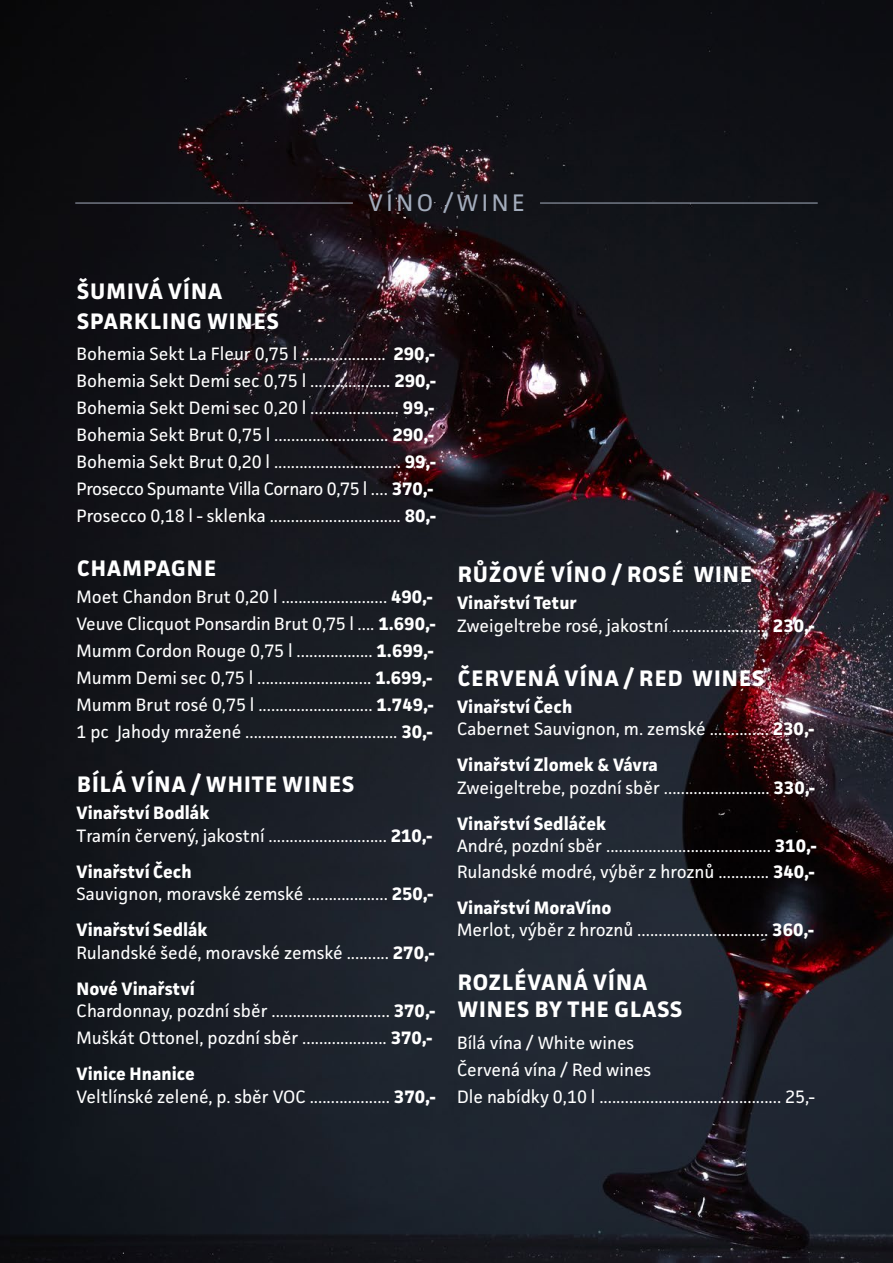
<style>
.page{position:relative;width:893px;height:1263px;background:#fff}
.page>*{position:absolute;margin:0;border:0;box-sizing:border-box;transform-origin:0 0}
.t1{font:24px "Facit";letter-spacing:.15em;color:#a4adbd}
.t2{font:700 22.5px/30px "Facit";letter-spacing:.05em;color:#fff}
.t3{font:18px/27px "Facit";color:#fff}
.s1{font-weight:700}
</style>
<div class="page">
<img style="left:0;top:0;width:893px;height:1263px">
<hr style="left:75px;top:203px;width:278px;height:1px;background:#a4adbd">
<hr style="left:540px;top:203px;width:278px;height:1px;background:#a4adbd">
<h1 class="t1" style="left:368px;top:188px;width:158px">VÍNO /WINE</h1>
<p class="t2" style="left:77px;top:276px;width:203px">ŠUMIVÁ VÍNA<br>SPARKLING WINES</p>
<p class="t3" style="left:77px;top:340px;width:361px">Bohemia Sekt La Fleur 0,75 l .................... <span class="s1">290,- </span>Bohemia Sekt Demi sec 0,75 l ................... <span class="s1">290,- </span>Bohemia Sekt Demi sec 0,20 l ..................... <span class="s1">99,- </span>Bohemia Sekt Brut 0,75 l ........................... <span class="s1">290,- </span>Bohemia Sekt Brut 0,20 l .............................. <span class="s1">99,- </span>Prosecco Spumante Villa Cornaro 0,75 l .... <span class="s1">370,- </span>Prosecco 0,18 l - sklenka ............................... <span class="s1">80,-</span></p>
<p class="t2" style="left:77px;top:553px;width:141px">CHAMPAGNE</p>
<p class="t3" style="left:77px;top:583px;width:360px">Moet Chandon Brut 0,20 l ......................... <span class="s1">490,- </span>Veuve Clicquot Ponsardin Brut 0,75 l .... <span class="s1">1.690,- </span>Mumm Cordon Rouge 0,75 l .................. <span class="s1">1.699,- </span>Mumm Demi sec 0,75 l ........................... <span class="s1">1.699,- </span>Mumm Brut rosé 0,75 l ........................... <span class="s1">1.749,- </span>1 pc Jahody mražené .................................... <span class="s1">30,-</span></p>
<p class="t2" style="left:77px;top:769px;width:279px">BÍLÁ VÍNA / WHITE WINES</p>
<p class="t3" style="left:77px;top:802px;width:357px;line-height:22.5px"><span class="s1">Vinařství Bodlák<br></span>Tramín červený, jakostní ............................ <span class="s1">210,-</span></p>
<p class="t3" style="left:77px;top:860px;width:358px;line-height:22.5px"><span class="s1">Vinařství Čech<br></span>Sauvignon, moravské zemské ................... <span class="s1">250,-</span></p>
<p class="t3" style="left:77px;top:919px;width:359px;line-height:22.5px"><span class="s1">Vinařství Sedlák<br></span>Rulandské šedé, moravské zemské .......... <span class="s1">270,-</span></p>
<p class="t3" style="left:77px;top:977px;width:360px;line-height:22.5px"><span class="s1">Nové Vinařství<br></span>Chardonnay, pozdní sběr ............................ <span class="s1">370,-</span></p>
<p class="t3" style="left:77px;top:1020px;width:357px;line-height:36px">Muškát Ottonel, pozdní sběr .................... <span class="s1">370,-<br>Vinice Hnanice</span></p>
<p class="t3" style="left:77px;top:1083px;width:360px">Veltlínské zelené, p. sběr VOC ................... <span class="s1">370,-</span></p>
<p class="t2" style="left:458px;top:559px;width:296px">RŮŽOVÉ VÍNO / ROSÉ WINE</p>
<p class="t3" style="left:457px;top:592px;width:359px;line-height:22.5px"><span class="s1">Vinařství Tetur<br></span>Zweigeltrebe rosé, jakostní ...................... <span class="s1">230,-</span></p>
<p class="t2" style="left:458px;top:663px;width:308px">ČERVENÁ VÍNA / RED WINES</p>
<p class="t3" style="left:457px;top:695px;width:359px;line-height:22.5px"><span class="s1">Vinařství Čech<br></span>Cabernet Sauvignon, m. zemské .............. <span class="s1">230,-</span></p>
<p class="t3" style="left:457px;top:754px;width:359px;line-height:22.5px"><span class="s1">Vinařství Zlomek &amp; Vávra<br></span>Zweigeltrebe, pozdní sběr ......................... <span class="s1">330,-</span></p>
<p class="t3" style="left:457px;top:812px;width:361px;line-height:22.5px"><span class="s1">Vinařství Sedláček<br></span>André, pozdní sběr ....................................... <span class="s1">310,-</span></p>
<p class="t3" style="left:457px;top:853px;width:359px;line-height:36px">Rulandské modré, výběr z hroznů ............ <span class="s1">340,-<br>Vinařství MoraVíno</span></p>
<p class="t3" style="left:457px;top:916px;width:358px">Merlot, výběr z hroznů ............................... <span class="s1">360,-</span></p>
<p class="t2" style="left:458px;top:969px;width:226px;line-height:27px">ROZLÉVANÁ VÍNA<br>WINES BY THE GLASS</p>
<p class="t3" style="left:457px;top:1029px;width:359px">Bílá vína / White wines<br>Červená vína / Red wines<br>Dle nabídky 0,10 l ........................................... 25,-</p>
</div>
